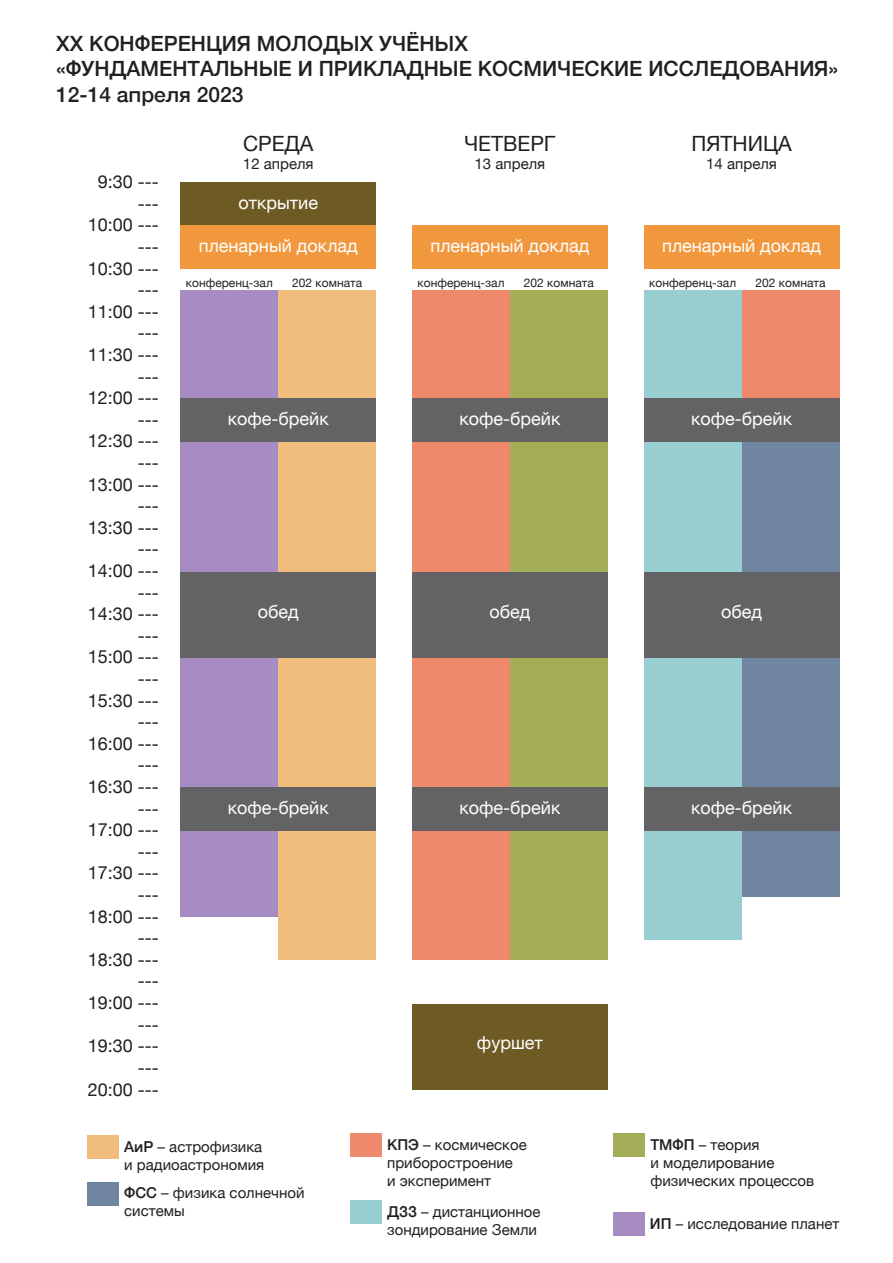
<style>
.page{position:relative;width:893px;height:1263px;background:#fff}
.page>*{position:absolute;margin:0;border:0;box-sizing:border-box;transform-origin:0 0}
.t1{font:500 21px "Helvetica Neue";color:#231f20}
.t2{font:21px "Helvetica Neue";color:#231f20}
.t3{font:18px "Helvetica Neue";color:#231f20}
.t4{font:18px "Helvetica Neue";color:#fff}
.t5{font:15px/18px "Helvetica Neue";color:#231f20}
.t6{font:12px "Helvetica Neue";color:#231f20}
.s1{font-weight:500}
</style>
<div class="page">
<div style="left:180px;top:290px;width:98px;height:627px;background:#a78cc1"></div>
<div style="left:278px;top:290px;width:98px;height:670px;background:#f0bd7d"></div>
<div style="left:412px;top:290px;width:98px;height:670px;background:#ee896b"></div>
<div style="left:510px;top:290px;width:98px;height:670px;background:#a3ae57"></div>
<div style="left:644px;top:290px;width:98px;height:650px;background:#96ced1"></div>
<div style="left:742px;top:411px;width:97px;height:486px;background:#7086a0"></div>
<div style="left:742px;top:290px;width:97px;height:137px;background:#ee896b"></div>
<div style="left:613px;top:1212px;width:32px;height:24px;background:#a78cc1"></div>
<div style="left:87px;top:1135px;width:32px;height:24px;background:#f0bd7d"></div>
<div style="left:350px;top:1133px;width:31px;height:23px;background:#ee896b"></div>
<div style="left:613px;top:1133px;width:32px;height:23px;background:#a3ac57"></div>
<div style="left:350px;top:1200px;width:31px;height:24px;background:#96ced1"></div>
<div style="left:87px;top:1182px;width:32px;height:23px;background:#7086a0"></div>
<div style="left:180px;top:182px;width:196px;height:44px;background:#6e5a23"></div>
<div style="left:180px;top:226px;width:196px;height:43px;background:#f1983f"></div>
<div style="left:180px;top:398px;width:196px;height:44px;background:#636366"></div>
<div style="left:412px;top:226px;width:196px;height:43px;background:#f1983f"></div>
<div style="left:644px;top:226px;width:195px;height:43px;background:#f1983f"></div>
<div style="left:412px;top:398px;width:196px;height:44px;background:#636366"></div>
<div style="left:644px;top:398px;width:195px;height:44px;background:#636366"></div>
<div style="left:180px;top:787px;width:196px;height:43px;background:#636366"></div>
<div style="left:412px;top:787px;width:196px;height:43px;background:#636366"></div>
<div style="left:644px;top:787px;width:195px;height:43px;background:#636366"></div>
<div style="left:180px;top:573px;width:196px;height:85px;background:#636366"></div>
<div style="left:412px;top:573px;width:196px;height:85px;background:#636366"></div>
<div style="left:644px;top:573px;width:195px;height:85px;background:#636366"></div>
<div style="left:412px;top:1004px;width:196px;height:85px;background:#6e5a23"></div>
<p class="t1" style="left:56px;top:27px;width:413px">ХХ КОНФЕРЕНЦИЯ МОЛОДЫХ УЧЁНЫХ</p>
<p class="t1" style="left:56px;top:52px;width:784px">«ФУНДАМЕНТАЛЬНЫЕ И ПРИКЛАДНЫЕ КОСМИЧЕСКИЕ ИССЛЕДОВАНИЯ»</p>
<p class="t1" style="left:56px;top:77px;width:189px">12-14 апреля 2023</p>
<p class="t3" style="left:98px;top:169px;width:63px">9:30 ---</p>
<p class="t3" style="left:138px;top:190px;width:23px">---</p>
<p class="t3" style="left:88px;top:212px;width:73px">10:00 ---</p>
<p class="t3" style="left:138px;top:234px;width:23px">---</p>
<p class="t3" style="left:88px;top:255px;width:73px">10:30 ---</p>
<p class="t3" style="left:138px;top:277px;width:23px">---</p>
<p class="t3" style="left:88px;top:298px;width:73px">11:00 ---</p>
<p class="t3" style="left:138px;top:320px;width:23px">---</p>
<p class="t3" style="left:88px;top:342px;width:73px">11:30 ---</p>
<p class="t3" style="left:138px;top:363px;width:23px">---</p>
<p class="t3" style="left:88px;top:385px;width:73px">12:00 ---</p>
<p class="t3" style="left:138px;top:406px;width:23px">---</p>
<p class="t3" style="left:88px;top:428px;width:73px">12:30 ---</p>
<p class="t3" style="left:138px;top:450px;width:23px">---</p>
<p class="t3" style="left:88px;top:471px;width:73px">13:00 ---</p>
<p class="t3" style="left:138px;top:493px;width:23px">---</p>
<p class="t3" style="left:88px;top:514px;width:73px">13:30 ---</p>
<p class="t3" style="left:138px;top:536px;width:23px">---</p>
<p class="t3" style="left:88px;top:558px;width:73px">14:00 ---</p>
<p class="t3" style="left:138px;top:579px;width:23px">---</p>
<p class="t3" style="left:88px;top:601px;width:73px">14:30 ---</p>
<p class="t3" style="left:138px;top:622px;width:23px">---</p>
<p class="t3" style="left:88px;top:644px;width:73px">15:00 ---</p>
<p class="t3" style="left:138px;top:666px;width:23px">---</p>
<p class="t3" style="left:88px;top:687px;width:73px">15:30 ---</p>
<p class="t3" style="left:138px;top:709px;width:23px">---</p>
<p class="t3" style="left:88px;top:730px;width:73px">16:00 ---</p>
<p class="t3" style="left:138px;top:752px;width:23px">---</p>
<p class="t3" style="left:88px;top:774px;width:73px">16:30 ---</p>
<p class="t3" style="left:138px;top:795px;width:23px">---</p>
<p class="t3" style="left:88px;top:817px;width:73px">17:00 ---</p>
<p class="t3" style="left:138px;top:838px;width:23px">---</p>
<p class="t3" style="left:88px;top:860px;width:73px">17:30 ---</p>
<p class="t3" style="left:138px;top:882px;width:23px">---</p>
<p class="t3" style="left:88px;top:903px;width:73px">18:00 ---</p>
<p class="t3" style="left:138px;top:925px;width:23px">---</p>
<p class="t3" style="left:88px;top:946px;width:73px">18:30 ---</p>
<p class="t3" style="left:138px;top:968px;width:23px">---</p>
<p class="t3" style="left:88px;top:990px;width:73px">19:00 ---</p>
<p class="t3" style="left:138px;top:1011px;width:23px">---</p>
<p class="t3" style="left:88px;top:1033px;width:73px">19:30 ---</p>
<p class="t3" style="left:138px;top:1054px;width:23px">---</p>
<p class="t3" style="left:88px;top:1076px;width:73px">20:00 ---</p>
<p class="t2" style="left:243px;top:129px;width:72px">СРЕДА</p>
<p class="t5" style="left:243px;top:156px;width:72px">12 апреля</p>
<p class="t2" style="left:464px;top:129px;width:93px">ЧЕТВЕРГ</p>
<p class="t5" style="left:475px;top:156px;width:72px">13 апреля</p>
<p class="t2" style="left:691px;top:128px;width:102px">ПЯТНИЦА</p>
<p class="t5" style="left:706px;top:156px;width:72px">14 апреля</p>
<p class="t4" style="left:238px;top:190px;width:81px">открытие</p>
<p class="t4" style="left:199px;top:233px;width:160px">пленарный доклад</p>
<p class="t4" style="left:430px;top:233px;width:160px">пленарный доклад</p>
<p class="t4" style="left:662px;top:233px;width:160px">пленарный доклад</p>
<p class="t6" style="left:186px;top:274px;width:88px">конференц-зал</p>
<p class="t6" style="left:292px;top:274px;width:71px">202 комната</p>
<p class="t6" style="left:418px;top:274px;width:88px">конференц-зал</p>
<p class="t6" style="left:524px;top:274px;width:71px">202 комната</p>
<p class="t6" style="left:649px;top:274px;width:88px">конференц-зал</p>
<p class="t6" style="left:755px;top:274px;width:71px">202 комната</p>
<p class="t4" style="left:228px;top:406px;width:103px">кофе-брейк</p>
<p class="t4" style="left:459px;top:406px;width:103px">кофе-брейк</p>
<p class="t4" style="left:691px;top:406px;width:103px">кофе-брейк</p>
<p class="t4" style="left:258px;top:599px;width:42px">обед</p>
<p class="t4" style="left:489px;top:599px;width:42px">обед</p>
<p class="t4" style="left:721px;top:599px;width:42px">обед</p>
<p class="t4" style="left:228px;top:794px;width:103px">кофе-брейк</p>
<p class="t4" style="left:459px;top:794px;width:103px">кофе-брейк</p>
<p class="t4" style="left:691px;top:794px;width:103px">кофе-брейк</p>
<p class="t4" style="left:477px;top:1030px;width:67px">фуршет</p>
<p class="t5" style="left:124px;top:1138px;width:140px"><span class="s1">АиР</span> – астрофизика</p>
<p class="t5" style="left:124px;top:1156px;width:141px">и радиоастрономия</p>
<p class="t5" style="left:124px;top:1185px;width:182px"><span class="s1">ФСС</span> – физика солнечной системы</p>
<p class="t5" style="left:387px;top:1136px;width:141px"><span class="s1">КПЭ</span> – космическое приборостроение</p>
<p class="t5" style="left:387px;top:1172px;width:106px">и эксперимент</p>
<p class="t5" style="left:387px;top:1203px;width:155px"><span class="s1">ДЗЗ</span> – дистанционное зондирование Земли</p>
<p class="t5" style="left:650px;top:1136px;width:111px"><span class="s1">ТМФП</span> – теория</p>
<p class="t5" style="left:650px;top:1154px;width:165px">и моделирование физических процессов</p>
<p class="t5" style="left:650px;top:1215px;width:191px"><span class="s1">ИП</span> – исследование планет</p>
</div>
